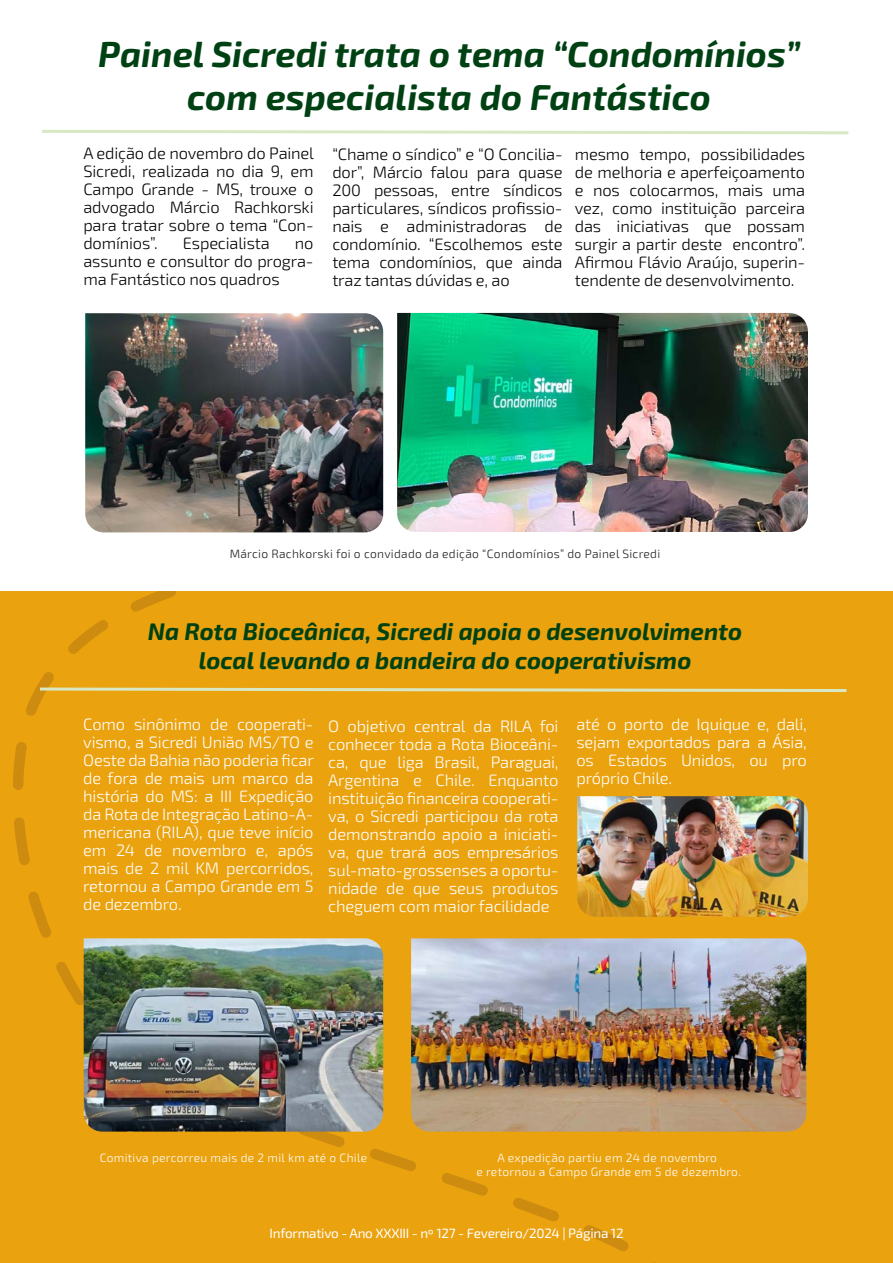
<style>
.page{position:relative;width:893px;height:1263px;background:#fff}
.page>*{position:absolute;margin:0;border:0;box-sizing:border-box;transform-origin:0 0}
.t1{font:italic 700 36px/43.2px "Exo 2.0";color:#004114;text-align:center}
.t2{font:italic 700 24px/28.8px "Exo 2.0";color:#004114;text-align:center}
.t3{font:300 16.5px/18px "Exo 2.0";letter-spacing:-.01em;color:#fff;text-align:justify}
.t4{font:300 16.5px/18px "Exo 2.0";letter-spacing:-.01em;color:#020203;text-align:justify}
.t5{font:13.5px "Exo 2.0";letter-spacing:-.02em;color:#fff}
.t6{font:300 12px/14.4px "Exo 2.0";letter-spacing:.025em;color:#fff;text-align:center}
.t7{font:300 12px "Exo 2.0";letter-spacing:.025em;color:#1d1d1b}
</style>
<div class="page">
<svg style="left:42px;top:129px;width:807px;height:6px"></svg>
<img style="left:397px;top:313px;width:411px;height:219px">
<div style="left:0;top:591px;width:893px;height:672px;background:#eba20f"></div>
<svg style="left:13px;top:591px;width:641px;height:660px"></svg>
<svg style="left:37px;top:686px;width:810px;height:7px"></svg>
<img style="left:84px;top:938px;width:299px;height:193px">
<img style="left:411px;top:938px;width:395px;height:193px">
<img style="left:85px;top:313px;width:298px;height:219px">
<img style="left:577px;top:796px;width:231px;height:121px">
<h1 class="t1" style="left:98px;top:34px;width:704px">Painel Sicredi trata o tema “Condomínios” com especialista do Fantástico</h1>
<p class="t4" style="left:83px;top:145px;width:232px">A edição de novembro do Painel Sicredi, realizada no dia 9, em Campo Grande - MS, trouxe o advogado Márcio Rachkorski para tratar sobre o tema “Con&shy;domínios”.</p>
<p class="t4" style="left:332px;top:146px;width:232px">“Chame o síndico” e “O Concilia&shy;dor”, Márcio falou para quase 200 pessoas, entre síndicos particulares, síndicos profissio&shy;nais e administradoras de condomínio. “Escolhemos este tema condomínios, que ainda traz tantas dúvidas e, ao</p>
<p class="t4" style="left:575px;top:146px;width:232px">mesmo tempo, possibilidades de melhoria e aperfeiçoamento e nos colocarmos, mais uma vez, como instituição parceira das iniciativas que possam surgir a partir deste encontro”.<br>Afirmou Flávio Araújo, superin&shy;tendente de desenvolvimento.</p>
<p class="t4" style="left:183px;top:235px;width:88px">Especialista</p>
<p class="t4" style="left:83px;top:235px;width:232px;text-indent:212px">no assunto e consultor do progra&shy;ma Fantástico nos quadros</p>
<p class="t7" style="left:230px;top:547px;width:432px">Márcio Rachkorski foi o convidado da edição “Condomínios” do Painel Sicredi</p>
<h2 class="t2" style="left:148px;top:618px;width:596px">Na Rota Bioceânica, Sicredi apoia o desenvolvimento local levando a bandeira do cooperativismo</h2>
<p class="t3" style="left:83px;top:715px;width:232px">Como sinônimo de cooperati&shy;vismo, a Sicredi União MS/TO e Oeste da Bahia não poderia ficar de fora de mais um marco da história do MS: a III Expedição da Rota de Integração Latino-A&shy;mericana (RILA), que teve início em 24 de novembro e, após mais de 2 mil KM percorridos, retornou a Campo Grande em 5 de dezembro.</p>
<p class="t3" style="left:328px;top:718px;width:232px">O objetivo central da RILA foi conhecer toda a Rota Bioceâni&shy;ca, que liga Brasil, Paraguai, Argentina e Chile. Enquanto instituição financeira cooperati&shy;va, o Sicredi participou da rota demonstrando apoio a iniciati&shy;va, que trará aos empresários sul-mato-grossenses a oportu&shy;nidade de que seus produtos cheguem com maior facilidade</p>
<p class="t3" style="left:576px;top:715px;width:232px">até o porto de Iquique e, dali, sejam exportados para a Ásia, os Estados Unidos, ou pro próprio Chile.</p>
<p class="t6" style="left:100px;top:1150px;width:269px">Comitiva percorreu mais de 2 mil km até o Chile</p>
<p class="t6" style="left:476px;top:1150px;width:266px">A expedição partiu em 24 de novembro<br>e retornou a Campo Grande em 5 de dezembro.</p>
<p class="t5" style="left:269px;top:1226px;width:356px">Informativo - Ano XXXIII - nº 127 - Fevereiro/2024 | Página 12</p>
</div>
